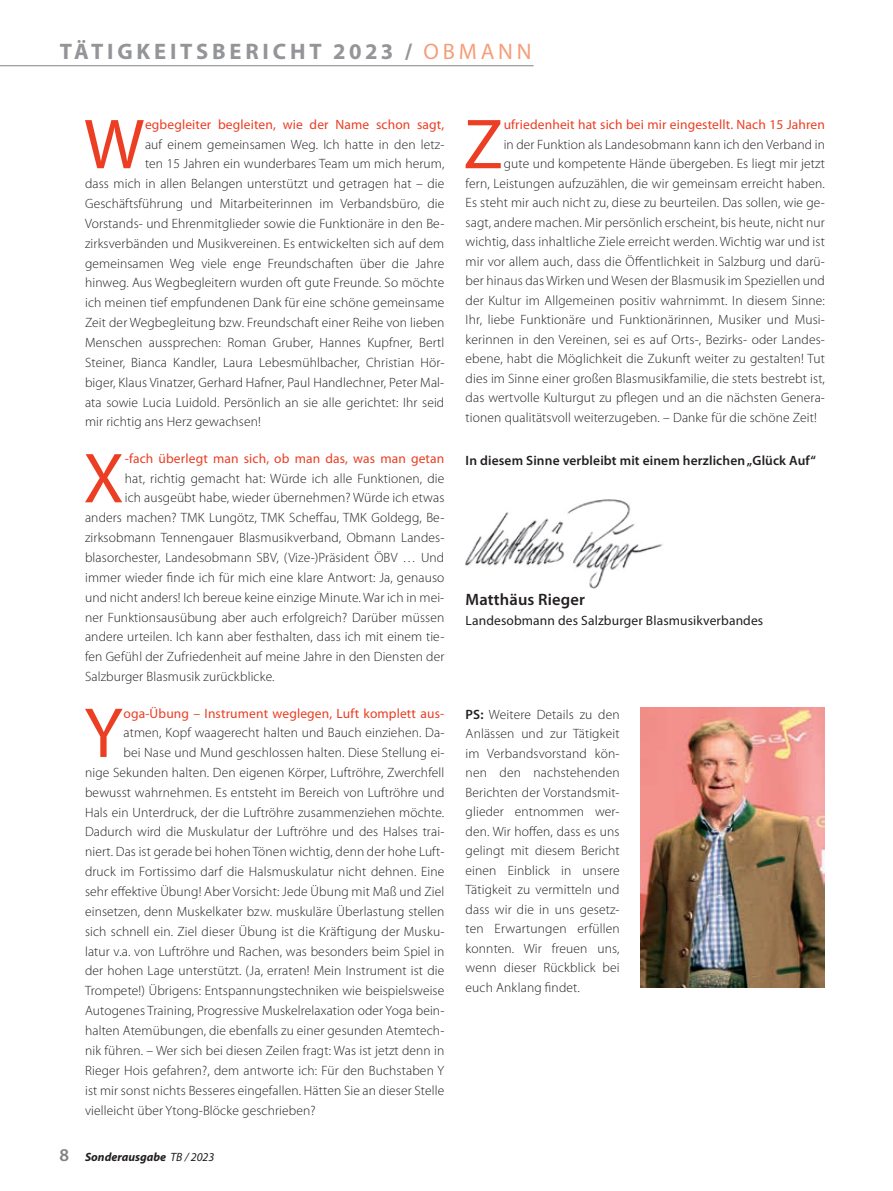
<style>
.page{position:relative;width:893px;height:1191px;background:#fff}
.page>*{position:absolute;margin:0;border:0;box-sizing:border-box;transform-origin:0 0}
.t1{font:71.4px "Myriad Pro";color:#eb3e23}
.t2{font:700 22.5px "Myriad Pro";letter-spacing:.17em;color:#939598}
.t3{font:600 16.5px "Myriad Pro";letter-spacing:.01em;color:#231f20}
.t4{font:300 13.5px/19.5px "Myriad Pro";letter-spacing:.01em;color:#231f20;text-align:justify}
.t5{font:13.5px "Myriad Pro";letter-spacing:.01em;color:#eb3e23}
.t6{font:600 13.5px "Myriad Pro";letter-spacing:.01em;color:#231f20}
.t7{font:13.5px "Myriad Pro";letter-spacing:.01em;color:#231f20}
.t8{font:italic 700 12px "Myriad Pro";color:#231f20}
.s1{font-weight:400;color:#f49f7c}
.s2{font-weight:600;font-style:normal;font-size:18px;color:#808285}
.s3{font-weight:400}
.s4{font-weight:600}
</style>
<div class="page">
<img style="left:465px;top:499px;width:198px;height:89px">
<hr style="left:0;top:65px;width:534px;height:1px;background:#808285">
<img style="left:641px;top:707px;width:184px;height:280px">
<h2 class="t2" style="left:60px;top:39px;width:473px">TÄTIGKEITSBERICHT 2023 / <span class="s1">OBMANN</span></h2>
<h1 class="t1" style="left:84px;top:105px;width:62px">W</h1>
<p class="t5" style="left:145px;top:117px;width:301px">egbegleiter begleiten, wie der Name schon sagt,</p>
<p class="t4" style="left:145px;top:135px;width:301px">auf einem gemeinsamen Weg. Ich hatte in den letz-</p>
<p class="t4" style="left:145px;top:154px;width:301px">ten 15 Jahren ein wunderbares Team um mich herum,</p>
<p class="t4" style="left:85px;top:174px;width:361px">dass mich in allen Belangen unterstützt und getragen hat – die</p>
<p class="t4" style="left:85px;top:194px;width:361px">Geschäftsführung und Mitarbeiterinnen im Verbandsbüro, die</p>
<p class="t4" style="left:85px;top:214px;width:361px">Vorstands- und Ehrenmitglieder sowie die Funktionäre in den Be-</p>
<p class="t4" style="left:85px;top:234px;width:361px">zirksverbänden und Musikvereinen. Es entwickelten sich auf dem</p>
<p class="t4" style="left:85px;top:253px;width:361px">gemeinsamen Weg viele enge Freundschaften über die Jahre</p>
<p class="t4" style="left:85px;top:273px;width:361px">hinweg. Aus Wegbegleitern wurden oft gute Freunde. So möchte</p>
<p class="t4" style="left:85px;top:293px;width:361px">ich meinen tief empfundenen Dank für eine schöne gemeinsame</p>
<p class="t4" style="left:85px;top:313px;width:361px">Zeit der Wegbegleitung bzw. Freundschaft einer Reihe von lieben</p>
<p class="t4" style="left:85px;top:333px;width:361px">Menschen aussprechen: Roman Gruber, Hannes Kupfner, Bertl</p>
<p class="t4" style="left:85px;top:353px;width:361px">Steiner, Bianca Kandler, Laura Lebesmühlbacher, Christian Hör-</p>
<p class="t4" style="left:85px;top:373px;width:361px">biger, Klaus Vinatzer, Gerhard Hafner, Paul Handlechner, Peter Mal-</p>
<p class="t4" style="left:85px;top:392px;width:361px">ata sowie Lucia Luidold. Persönlich an sie alle gerichtet: Ihr seid</p>
<p class="t4" style="left:85px;top:412px;width:177px">mir richtig ans Herz gewachsen!</p>
<h1 class="t1" style="left:83px;top:439px;width:42px">X</h1>
<p class="t5" style="left:125px;top:451px;width:321px">-fach überlegt man sich, ob man das, was man getan</p>
<p class="t4" style="left:125px;top:469px;width:321px">hat, richtig gemacht hat: Würde ich alle Funktionen, die</p>
<p class="t4" style="left:125px;top:488px;width:321px">ich ausgeübt habe, wieder übernehmen? Würde ich etwas</p>
<p class="t4" style="left:85px;top:508px;width:361px">anders machen? TMK Lungötz, TMK Scheffau, TMK Goldegg, Be-</p>
<p class="t4" style="left:85px;top:528px;width:361px">zirksobmann Tennengauer Blasmusikverband, Obmann Landes-</p>
<p class="t4" style="left:85px;top:548px;width:361px">blasorchester, Landesobmann SBV, (Vize-)Präsident ÖBV … Und</p>
<p class="t4" style="left:85px;top:568px;width:361px">immer wieder finde ich für mich eine klare Antwort: Ja, genauso</p>
<p class="t4" style="left:85px;top:587px;width:361px">und nicht anders! Ich bereue keine einzige Minute. War ich in mei-</p>
<p class="t4" style="left:85px;top:607px;width:361px">ner Funktionsausübung aber auch erfolgreich? Darüber müssen</p>
<p class="t4" style="left:85px;top:627px;width:361px">andere urteilen. Ich kann aber festhalten, dass ich mit einem tie-</p>
<p class="t4" style="left:85px;top:647px;width:361px">fen Gefühl der Zufriedenheit auf meine Jahre in den Diensten der</p>
<p class="t4" style="left:85px;top:667px;width:191px">Salzburger Blasmusik zurückblicke.</p>
<h1 class="t1" style="left:84px;top:694px;width:40px">Y</h1>
<p class="t5" style="left:123px;top:706px;width:322px">oga-Übung – Instrument weglegen, Luft komplett aus-</p>
<p class="t4" style="left:123px;top:723px;width:322px">atmen, Kopf waagerecht halten und Bauch einziehen. Da-</p>
<p class="t4" style="left:123px;top:743px;width:322px">bei Nase und Mund geschlossen halten. Diese Stellung ei-</p>
<p class="t4" style="left:85px;top:762px;width:361px">nige Sekunden halten. Den eigenen Körper, Luftröhre, Zwerchfell</p>
<p class="t4" style="left:85px;top:782px;width:361px">bewusst wahrnehmen. Es entsteht im Bereich von Luftröhre und</p>
<p class="t4" style="left:85px;top:802px;width:361px">Hals ein Unterdruck, der die Luftröhre zusammenziehen möchte.</p>
<p class="t4" style="left:85px;top:822px;width:361px">Dadurch wird die Muskulatur der Luftröhre und des Halses trai-</p>
<p class="t4" style="left:85px;top:842px;width:361px">niert. Das ist gerade bei hohen Tönen wichtig, denn der hohe Luft-</p>
<p class="t4" style="left:85px;top:862px;width:361px">druck im Fortissimo darf die Halsmuskulatur nicht dehnen. Eine</p>
<p class="t4" style="left:85px;top:882px;width:361px">sehr effektive Übung! Aber Vorsicht: Jede Übung mit Maß und Ziel</p>
<p class="t4" style="left:85px;top:901px;width:361px">einsetzen, denn Muskelkater bzw. muskuläre Überlastung stellen</p>
<p class="t4" style="left:85px;top:921px;width:361px">sich schnell ein. Ziel dieser Übung ist die Kräftigung der Musku-</p>
<p class="t4" style="left:85px;top:941px;width:361px">latur v.a. von Luftröhre und Rachen, was besonders beim Spiel in</p>
<p class="t4" style="left:85px;top:961px;width:361px">der hohen Lage unterstützt. (Ja, erraten! Mein Instrument ist die</p>
<p class="t4" style="left:85px;top:981px;width:361px">Trompete!) Übrigens: Entspannungstechniken wie beispielsweise</p>
<p class="t4" style="left:85px;top:1001px;width:361px">Autogenes Training, Progressive Muskelrelaxation oder Yoga bein-</p>
<p class="t4" style="left:85px;top:1021px;width:361px">halten Atemübungen, die ebenfalls zu einer gesunden Atemtech-</p>
<p class="t4" style="left:85px;top:1041px;width:361px">nik führen. – Wer sich bei diesen Zeilen fragt: Was ist jetzt denn in</p>
<p class="t4" style="left:85px;top:1060px;width:361px">Rieger Hois gefahren?, dem antworte ich: Für den Buchstaben Y</p>
<p class="t4" style="left:85px;top:1080px;width:361px">ist mir sonst nichts Besseres eingefallen. Hätten Sie an dieser Stelle</p>
<p class="t4" style="left:85px;top:1100px;width:232px">vielleicht über Ytong-Blöcke geschrieben?</p>
<p class="t8" style="left:60px;top:1149px;width:156px"><span class="s2">8</span> Sonderausgabe <span class="s3">TB / 2023</span></p>
<h1 class="t1" style="left:463px;top:105px;width:41px">Z</h1>
<p class="t5" style="left:504px;top:117px;width:323px">ufriedenheit hat sich bei mir eingestellt. Nach 15 Jahren</p>
<p class="t4" style="left:504px;top:135px;width:323px">in der Funktion als Landesobmann kann ich den Verband in</p>
<p class="t4" style="left:504px;top:154px;width:323px">gute und kompetente Hände übergeben. Es liegt mir jetzt</p>
<p class="t4" style="left:466px;top:174px;width:361px">fern, Leistungen aufzuzählen, die wir gemeinsam erreicht haben.</p>
<p class="t4" style="left:466px;top:193px;width:361px">Es steht mir auch nicht zu, diese zu beurteilen. Das sollen, wie ge-</p>
<p class="t4" style="left:466px;top:213px;width:361px">sagt, andere machen. Mir persönlich erscheint, bis heute, nicht nur</p>
<p class="t4" style="left:466px;top:232px;width:361px">wichtig, dass inhaltliche Ziele erreicht werden. Wichtig war und ist</p>
<p class="t4" style="left:466px;top:252px;width:361px">mir vor allem auch, dass die Öffentlichkeit in Salzburg und darü-</p>
<p class="t4" style="left:466px;top:271px;width:361px">ber hinaus das Wirken und Wesen der Blasmusik im Speziellen und</p>
<p class="t4" style="left:466px;top:291px;width:361px">der Kultur im Allgemeinen positiv wahrnimmt. In diesem Sinne:</p>
<p class="t4" style="left:466px;top:310px;width:361px">Ihr, liebe Funktionäre und Funktionärinnen, Musiker und Musi-</p>
<p class="t4" style="left:466px;top:330px;width:361px">kerinnen in den Vereinen, sei es auf Orts-, Bezirks- oder Landes-</p>
<p class="t4" style="left:466px;top:349px;width:361px">ebene, habt die Möglichkeit die Zukunft weiter zu gestalten! Tut</p>
<p class="t4" style="left:466px;top:369px;width:361px">dies im Sinne einer großen Blasmusikfamilie, die stets bestrebt ist,</p>
<p class="t4" style="left:466px;top:388px;width:361px">das wertvolle Kulturgut zu pflegen und an die nächsten Genera-</p>
<p class="t4" style="left:466px;top:408px;width:353px">tionen qualitätsvoll weiterzugeben. – Danke für die schöne Zeit!</p>
<p class="t6" style="left:466px;top:453px;width:352px">In diesem Sinne verbleibt mit einem herzlichen „Glück Auf“</p>
<p class="t3" style="left:466px;top:590px;width:121px">Matthäus Rieger</p>
<p class="t7" style="left:466px;top:613px;width:299px">Landesobmann des Salzburger Blasmusikverbandes</p>
<p class="t4" style="left:466px;top:704px;width:155px"><span class="s4">PS:</span> Weitere Details zu den Anlässen und zur Tätigkeit im Verbandsvorstand kön&shy;nen den nachstehenden Berichten der Vorstandsmit&shy;glieder entnommen wer&shy;den. Wir hoffen, dass es uns gelingt mit diesem Bericht einen Einblick in unsere Tätigkeit zu vermitteln und dass wir die in uns gesetz&shy;ten Erwartungen erfüllen konnten. Wir freuen uns, wenn dieser Rückblick bei euch Anklang findet.</p>
</div>
